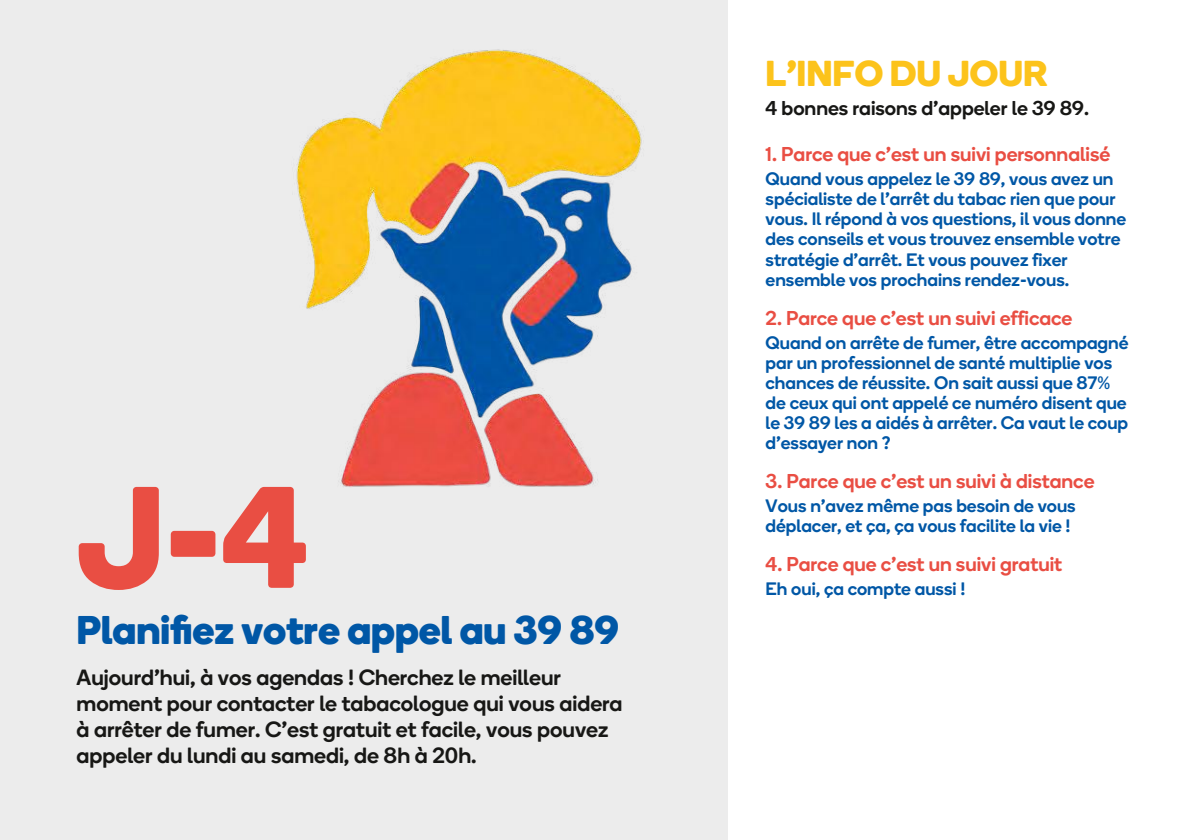
<style>
.page{position:relative;width:1191px;height:840px;background:#fff}
.page>*{position:absolute;margin:0;border:0;box-sizing:border-box;transform-origin:0 0}
.t1{font:700 144px "Boing";color:#e94e43}
.t2{font:700 40px "Boing";color:#0057a6}
.t3{font:700 36px "Boing";color:#fcc31b}
.t4{font:500 22px/26px "Boing";color:#171715}
.t5{font:500 20px "Boing";color:#e94e43}
.t6{font:500 20px "Boing";color:#171715}
.t7{font:500 18px/20px "Boing";color:#0057a6}
</style>
<div class="page">
<div style="left:0;top:0;width:727px;height:839px;background:#ececec"></div>
<img style="left:296px;top:49px;width:346px;height:438px">
<h1 class="t1" style="left:77px;top:434px;width:233px">J-4</h1>
<h2 class="t2" style="left:77px;top:600px;width:544px">Planifiez votre appel au 39 89</h2>
<p class="t4" style="left:77px;top:663px;width:547px">Aujourd’hui, à vos agendas ! Cherchez le meilleur moment pour contacter le tabacologue qui vous aidera à arrêter de fumer. C’est gratuit et facile, vous pouvez appeler du lundi au samedi, de 8h à 20h.</p>
<h3 class="t3" style="left:765px;top:47px;width:283px">L’INFO DU JOUR</h3>
<p class="t6" style="left:765px;top:95px;width:325px">4 bonnes raisons d’appeler le 39 89.</p>
<p class="t5" style="left:765px;top:141px;width:346px">1. Parce que c’est un suivi personnalisé</p>
<p class="t7" style="left:765px;top:168px;width:362px">Quand vous appelez le 39 89, vous avez un spécialiste de l’arrêt du tabac rien que pour vous. Il répond à vos questions, il vous donne des conseils et vous trouvez ensemble votre stratégie d’arrêt. Et vous pouvez fixer ensemble vos prochains rendez-vous.</p>
<p class="t5" style="left:765px;top:304px;width:308px">2. Parce que c’est un suivi efficace</p>
<p class="t7" style="left:765px;top:331px;width:364px">Quand on arrête de fumer, être accompagné par un professionnel de santé multiplie vos chances de réussite. On sait aussi que 87% de ceux qui ont appelé ce numéro disent que le 39 89 les a aidés à arrêter. Ca vaut le coup d’essayer non ?</p>
<p class="t5" style="left:765px;top:467px;width:330px">3. Parce que c’est un suivi à distance</p>
<p class="t7" style="left:765px;top:494px;width:311px">Vous n’avez même pas besoin de vous déplacer, et ça, ça vous facilite la vie !</p>
<p class="t5" style="left:765px;top:550px;width:298px">4. Parce que c’est un suivi gratuit</p>
<p class="t7" style="left:765px;top:577px;width:201px">Eh oui, ça compte aussi !</p>
</div>
